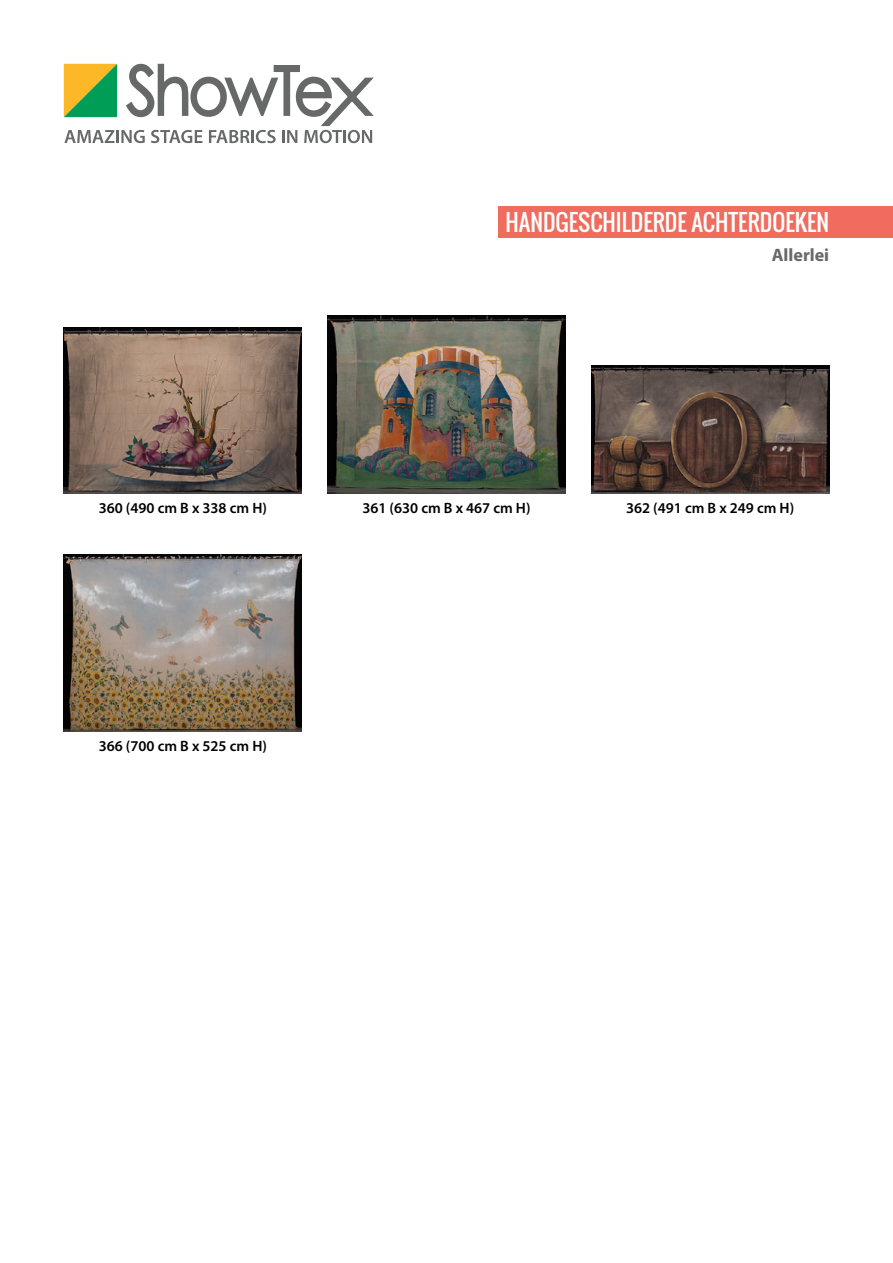
<style>
.page{position:relative;width:893px;height:1263px;background:#fff}
.page>*{position:absolute;margin:0;border:0;box-sizing:border-box;transform-origin:0 0}
.t1{font:22.5px "Oswald";color:#fff}
.t2{font:700 18px "Myriad Pro";color:#676869}
.t3{font:600 15px "Myriad Pro";color:#000}
</style>
<div class="page">
<img style="left:64px;top:328px;width:238px;height:166px">
<img style="left:591px;top:365px;width:238px;height:129px">
<img style="left:327px;top:316px;width:239px;height:178px">
<img style="left:64px;top:554px;width:238px;height:177px">
<svg style="left:64px;top:64px;width:310px;height:79px"></svg>
<div style="left:499px;top:206px;width:394px;height:31px;background:#ef6c5e"></div>
<h1 class="t1" style="left:506px;top:205px;width:325px">HANDGESCHILDERDE ACHTERDOEKEN</h1>
<p class="t2" style="left:772px;top:243px;width:59px">Allerlei</p>
<p class="t3" style="left:99px;top:499px;width:170px">360 (490 cm B x 338 cm H)</p>
<p class="t3" style="left:626px;top:499px;width:170px">362 (491 cm B x 249 cm H)</p>
<p class="t3" style="left:362px;top:499px;width:170px">361 (630 cm B x 467 cm H)</p>
<p class="t3" style="left:99px;top:737px;width:170px">366 (700 cm B x 525 cm H)</p>
</div>
